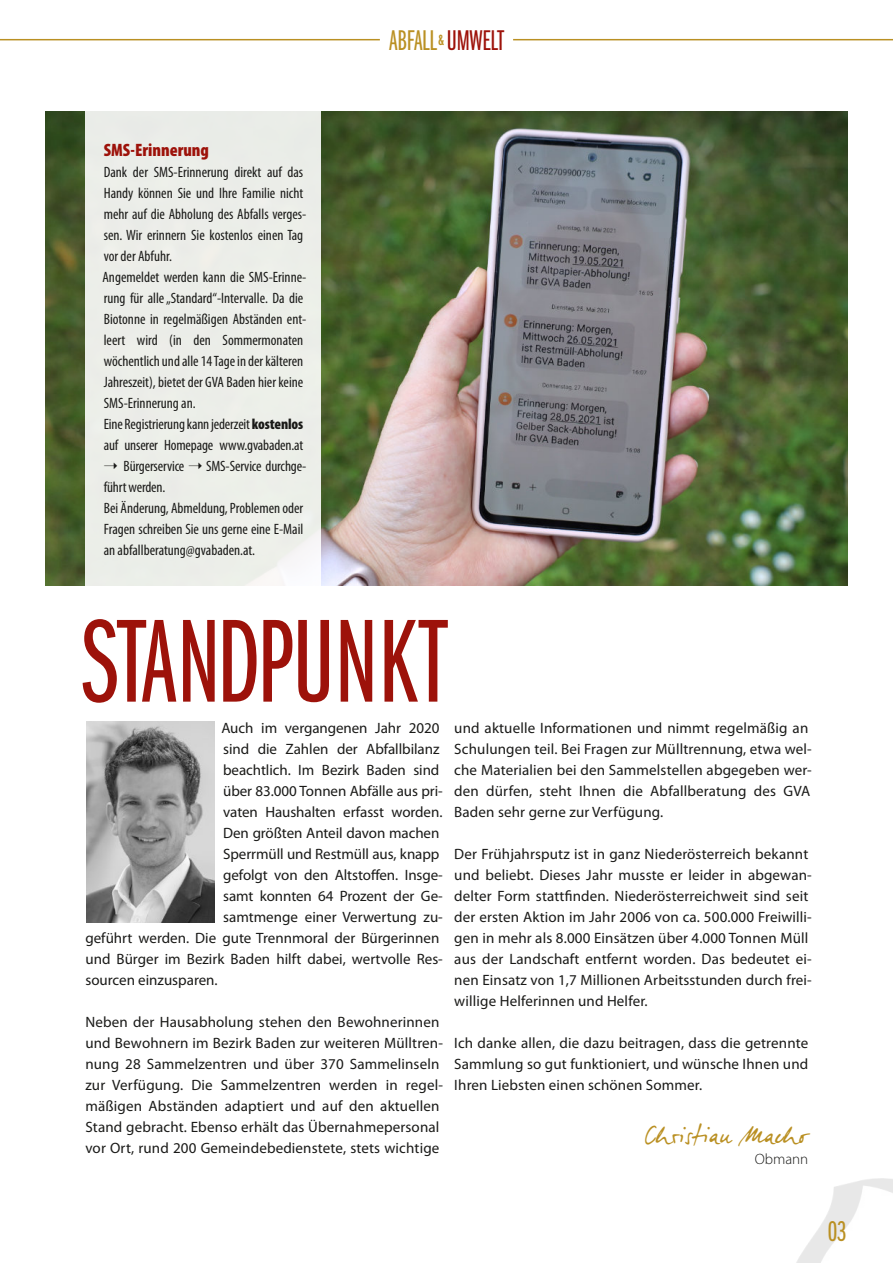
<style>
.page{position:relative;width:893px;height:1263px;background:#fff}
.page>*{position:absolute;margin:0;border:0;box-sizing:border-box;transform-origin:0 0}
.t1{font:122.4px "Franklin Gothic Book X Cmpr";color:#9d120a}
.t2{font:29.55px "Franklin Gothic Book X Cmpr";letter-spacing:-.01em;color:#ba9023}
.t3{font:27px "Bettis Hand";color:#ba9023}
.t4{font:900 condensed 18px "Myriad Pro";color:#9d120a}
.t5{font:15px/21px "Myriad Pro";letter-spacing:.01em;color:#1a1a18}
.t6{font:condensed 15px/21px "Myriad Pro";color:#1a1a18}
.t7{font:300 15px "Myriad Pro";color:#1a1a18}
.s1{color:#9d120a}
.s2{font-weight:900}
</style>
<div class="page">
<img style="left:796px;top:1179px;width:97px;height:84px">
<img style="left:45px;top:111px;width:802px;height:474px">
<hr style="left:513px;top:39px;width:380px;height:1px;background:#ba9023">
<hr style="left:0;top:39px;width:380px;height:1px;background:#ba9023">
<div style="left:85px;top:101px;width:236px;height:492px;background:#eceee9"></div>
<img style="left:87px;top:722px;width:128px;height:201px">
<h2 class="t2" style="left:389px;top:30px;width:116px">ABFALL<sup>&amp;</sup> <span class="s1">UMWELT</span></h2>
<p class="t4" style="left:104px;top:142px;width:107px">SMS-Erinnerung</p>
<p class="t6" style="left:102px;top:162px;width:205px">Dank der SMS-Erinnerung direkt auf das Handy können Sie und Ihre Familie nicht mehr auf die Abholung des Abfalls verges&shy;sen. Wir erinnern Sie kostenlos einen Tag vor der Abfuhr.<br>Angemeldet werden kann die SMS-Erinne&shy;rung für alle „Standard“-Intervalle. Da die Biotonne in regelmäßigen Abständen ent&shy;leert wird (in den Sommermonaten wöchentlich und alle 14Tage in der kälteren Jahreszeit), bietet der GVA Baden hier keine SMS-Erinnerung an.<br>Eine Registrierung kann jederzeit <span class="s2">kostenlos </span>auf unserer Homepage www.gvabaden.at ➝ Bürgerservice ➝ SMS-Service durchge&shy;führt werden.<br>Bei Änderung, Abmeldung, Problemen oder Fragen schreiben Sie uns gerne eine E-Mail an abfallberatung@gvabaden.at.</p>
<h1 class="t1" style="left:83px;top:620px;width:366px">STANDPUNKT</h1>
<p class="t5" style="left:221px;top:719px;width:220px">Auch im vergangenen Jahr 2020</p>
<p class="t5" style="left:223px;top:740px;width:218px">sind die Zahlen der Abfallbilanz</p>
<p class="t5" style="left:223px;top:761px;width:218px">beachtlich. Im Bezirk Baden sind</p>
<p class="t5" style="left:223px;top:782px;width:221px">über 83.000 Tonnen Abfälle aus pri-</p>
<p class="t5" style="left:223px;top:803px;width:221px">vaten Haushalten erfasst worden.</p>
<p class="t5" style="left:223px;top:824px;width:218px">Den größten Anteil davon machen</p>
<p class="t5" style="left:223px;top:845px;width:218px">Sperrmüll und Restmüll aus, knapp</p>
<p class="t5" style="left:223px;top:866px;width:221px">gefolgt von den Altstoffen. Insge-</p>
<p class="t5" style="left:223px;top:887px;width:221px">samt konnten 64 Prozent der Ge-</p>
<p class="t5" style="left:223px;top:908px;width:221px">samtmenge einer Verwertung zu-</p>
<p class="t5" style="left:85px;top:929px;width:356px">geführt werden. Die gute Trennmoral der Bürgerinnen</p>
<p class="t5" style="left:85px;top:950px;width:359px">und Bürger im Bezirk Baden hilft dabei, wertvolle Res-</p>
<p class="t5" style="left:85px;top:971px;width:134px">sourcen einzusparen.</p>
<p class="t5" style="left:85px;top:1013px;width:359px">Neben der Hausabholung stehen den Bewohnerinnen und Bewohnern im Bezirk Baden zur weiteren Mülltren&shy;nung 28 Sammelzentren und über 370 Sammelinseln zur Verfügung. Die Sammelzentren werden in regel&shy;mäßigen Abständen adaptiert und auf den aktuellen Stand gebracht. Ebenso erhält das Übernahmepersonal vor Ort, rund 200 Gemeindebedienstete, stets wichtige</p>
<p class="t5" style="left:454px;top:719px;width:359px">und aktuelle Informationen und nimmt regelmäßig an Schulungen teil. Bei Fragen zur Mülltrennung, etwa wel&shy;che Materialien bei den Sammelstellen abgegeben wer&shy;den dürfen, steht Ihnen die Abfallberatung des GVA Baden sehr gerne zur Verfügung.</p>
<p class="t5" style="left:454px;top:845px;width:359px">Der Frühjahrsputz ist in ganz Niederösterreich bekannt und beliebt. Dieses Jahr musste er leider in abgewan&shy;delter Form stattfinden. Niederösterreichweit sind seit der ersten Aktion im Jahr 2006 von ca. 500.000 Freiwilli&shy;gen in mehr als 8.000 Einsätzen über 4.000 Tonnen Müll aus der Landschaft entfernt worden. Das bedeutet ei&shy;nen Einsatz von 1,7 Millionen Arbeitsstunden durch frei&shy;willige Helferinnen und Helfer.</p>
<p class="t5" style="left:454px;top:1034px;width:355px;text-align:justify">Ich danke allen, die dazu beitragen, dass die getrennte Sammlung so gut funktioniert, und wünsche Ihnen und Ihren Liebsten einen schönen Sommer.</p>
<h3 class="t3" style="left:644px;top:1121px;width:166px">Christiau Macho</h3>
<p class="t7" style="left:755px;top:1152px;width:55px">Obmann</p>
<h2 class="t2" style="left:828px;top:1221px;width:20px">03</h2>
</div>
